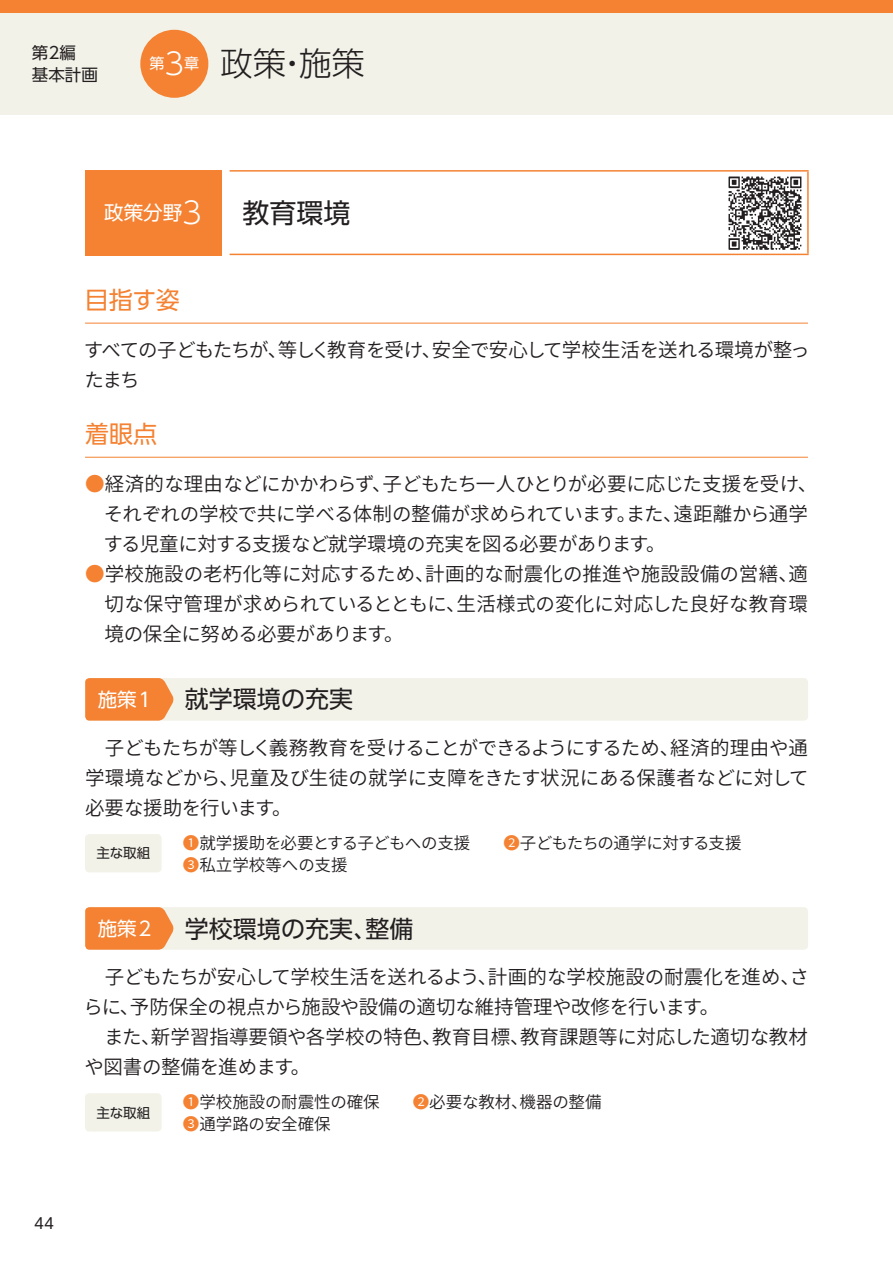
<style>
.page{position:relative;width:893px;height:1263px;background:#fff}
.page>*{position:absolute;margin:0;border:0;box-sizing:border-box;transform-origin:0 0}
.t1{font:300 33px "UD Shin Go Pro";color:#231f20}
.t2{font:27px "UD Shin Go Pro";color:#231f20}
.t3{font:24px "UD Shin Go Pro";color:#231f20}
.t4{font:24px "UD Shin Go Pro";letter-spacing:-.005em;color:#f48232}
.t5{font:600 19.5px/30px "Noto Sans CJ Kjp";letter-spacing:-.01em;color:#231f20}
.t6{font:600 19.5px/30px "Noto Sans CJ Kjp";letter-spacing:-.055em;color:#231f20}
.t7{font:19.5px "UD Shin Go Pro";color:#fff}
.t8{font:600 16.5px/22.5px "Noto Sans CJ Kjp";color:#231f20}
.t9{font:16.5px/22.5px "UD Shin Go Pro";color:#231f20}
.t10{font:15px "UD Shin Go Pro";color:#231f20}
.t11{font:13.5px "UD Shin Go Pro";letter-spacing:-.005em;color:#231f20}
.s1{font-size:30px;color:#fff}
.s2{font-weight:300;font-size:30px}
.s3{color:#f48232}
</style>
<div class="page">
<img style="left:723px;top:176px;width:84px;height:78px">
<div style="left:0;top:0;width:893px;height:115px;background:#f2f2e9"></div>
<div style="left:0;top:0;width:893px;height:13px;background:#f48232"></div>
<div style="left:140px;top:30px;width:68px;height:68px;background:#f48232;border-radius:50%"></div>
<hr style="left:85px;top:323px;width:723px;height:1px;background:#f48232">
<div style="left:85px;top:170px;width:136px;height:85px;background:#f48232"></div>
<div style="left:85px;top:678px;width:723px;height:43px;background:#f2f2e9;border-radius:4px"></div>
<svg style="left:85px;top:678px;width:89px;height:43px"></svg>
<div style="left:85px;top:834px;width:77px;height:38px;background:#f2f2e9;border-radius:4px"></div>
<div style="left:85px;top:907px;width:723px;height:43px;background:#f2f2e9;border-radius:4px"></div>
<svg style="left:85px;top:907px;width:89px;height:43px"></svg>
<div style="left:85px;top:1093px;width:77px;height:38px;background:#f2f2e9;border-radius:4px"></div>
<hr style="left:230px;top:170px;width:579px;height:2px;background:#f48232">
<hr style="left:807px;top:172px;width:2px;height:82px;background:#f48232">
<hr style="left:230px;top:254px;width:579px;height:1px;background:#f48232">
<hr style="left:85px;top:457px;width:723px;height:1px;background:#f48232">
<p class="t9" style="left:32px;top:41px;width:67px">第２編<br>基本計画</p>
<h1 class="t1" style="left:149px;top:37px;width:217px"><sup>第</sup><span class="s1">3</span><sup>章</sup> 政策・施策</h1>
<p class="t7" style="left:104px;top:197px;width:99px">政策分野<span class="s2">3</span></p>
<p class="t4" style="left:85px;top:281px;width:97px">目指す姿</p>
<h2 class="t2" style="left:242px;top:191px;width:109px">教育環境</h2>
<p class="t6" style="left:84px;top:335px;width:727px">すべての子どもたちが、等しく教育を受け、安全で安心して学校生活を送れる環境が整ったまち</p>
<p class="t4" style="left:85px;top:415px;width:73px">着眼点</p>
<p class="t5" style="left:103px;top:469px;width:715px;text-indent:-18px"><span class="s3">●</span>経済的な理由などにかかわらず、子どもたち一人ひとりが必要に応じた支援を受け、それぞれの学校で共に学べる体制の整備が求められています。また、遠距離から通学する児童に対する支援など就学環境の充実を図る必要があります。</p>
<p class="t5" style="left:105px;top:559px;width:705px;text-align:justify;text-indent:-20px"><span class="s3">●</span>学校施設の老朽化等に対応するため、計画的な耐震化の推進や施設設備の営繕、適切な保守管理が求められているとともに、生活様式の変化に対応した良好な教育環境の保全に努める必要があります。</p>
<p class="t7" style="left:98px;top:683px;width:55px">施策1</p>
<p class="t3" style="left:185px;top:680px;width:170px">就学環境の充実</p>
<p class="t5" style="left:85px;top:733px;width:725px;text-align:justify">　子どもたちが等しく義務教育を受けることができるようにするため、経済的理由や通学環境などから、児童及び生徒の就学に支障をきたす状況にある保護者などに対して必要な援助を行います。</p>
<p class="t11" style="left:96px;top:842px;width:55px">主な取組</p>
<p class="t8" style="left:183px;top:832px;width:560px"><span class="s3">❶</span>就学援助を必要とする子どもへの支援　　<span class="s3">❷</span>子どもたちの通学に対する支援<br><span class="s3">❸</span>私立学校等への支援</p>
<p class="t7" style="left:98px;top:913px;width:55px">施策2</p>
<p class="t3" style="left:185px;top:909px;width:230px">学校環境の充実、整備</p>
<p class="t5" style="left:84px;top:962px;width:727px">　子どもたちが安心して学校生活を送れるよう、計画的な学校施設の耐震化を進め、さらに、予防保全の視点から施設や設備の適切な維持管理や改修を行います。<br>　また、新学習指導要領や各学校の特色、教育目標、教育課題等に対応した適切な教材や図書の整備を進めます。</p>
<p class="t10" style="left:34px;top:1211px;width:21px">44</p>
<p class="t11" style="left:96px;top:1101px;width:55px">主な取組</p>
<p class="t8" style="left:183px;top:1091px;width:420px"><span class="s3">❶</span>学校施設の耐震性の確保　　<span class="s3">❷</span>必要な教材、機器の整備<br><span class="s3">❸</span>通学路の安全確保</p>
</div>
